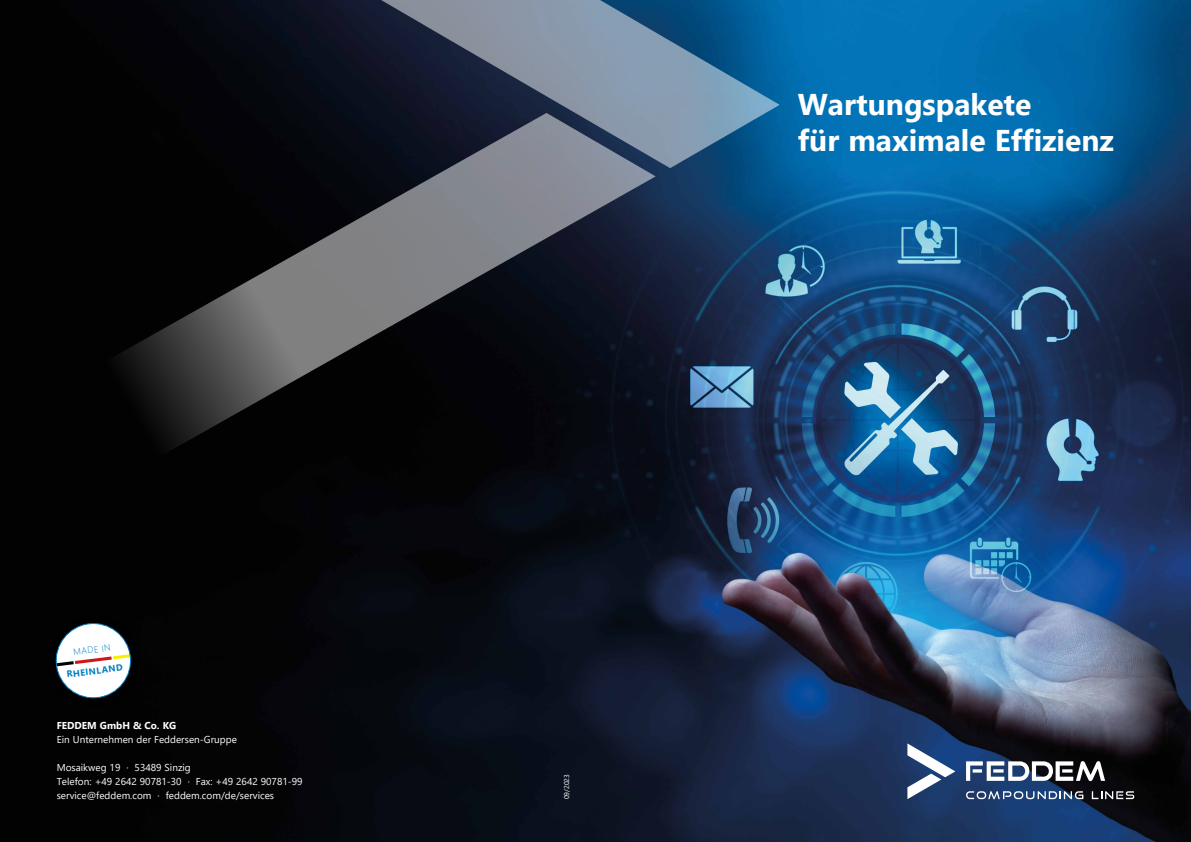
<style>
.page{position:relative;width:1191px;height:842px;background:#fff}
.page>*{position:absolute;margin:0;border:0;box-sizing:border-box;transform-origin:0 0}
.t1{font:700 30px/36px "Segoe UI";color:#fff}
.t2{font:10px/14px "Segoe UI";color:#fff}
.t3{font:700 10px "Segoe UI";color:#fff}
.t4{font:700 9px "Segoe UI";color:#007cbe}
.t5{font:300 9px "Segoe UI";color:#007cbe}
.t6{font:7px "Segoe UI";color:#fff}
</style>
<div class="page">
<img style="left:0;top:0;width:1191px;height:842px">
<svg style="left:0;top:113px;width:655px;height:490px;background:#17181b"></svg>
<svg style="left:265px;top:0;width:514px;height:168px;background:#3e5369"></svg>
<div style="left:49px;top:616px;width:91px;height:91px;background:#000"></div>
<svg style="left:55px;top:623px;width:76px;height:76px"></svg>
<svg style="left:907px;top:743px;width:48px;height:56px"></svg>
<svg style="left:1091px;top:791px;width:43px;height:8px"></svg>
<svg style="left:966px;top:761px;width:139px;height:20px"></svg>
<svg style="left:966px;top:791px;width:117px;height:8px"></svg>
<p class="t5" style="left:72px;top:644px;width:39px;rotate:-7deg">MADE IN</p>
<p class="t4" style="left:66px;top:666px;width:58px;rotate:-7deg">RHEINLAND</p>
<p class="t3" style="left:57px;top:716px;width:121px">FEDDEM GmbH &amp; Co. KG</p>
<p class="t2" style="left:57px;top:732px;width:182px">Ein Unternehmen der Feddersen-Gruppe</p>
<p class="t2" style="left:57px;top:760px;width:247px">Mosaikweg 19 · 53489 Sinzig<br>Telefon: +49 2642 90781-30 · Fax: +49 2642 90781-99 service@feddem.com · feddem.com/de/services</p>
<h1 class="t1" style="left:797px;top:84px;width:317px">Wartungspakete<br>für maximale Effizienz</h1>
<p class="t6" style="left:560px;top:799px;width:27px;rotate:-90deg">09/2023</p>
</div>
